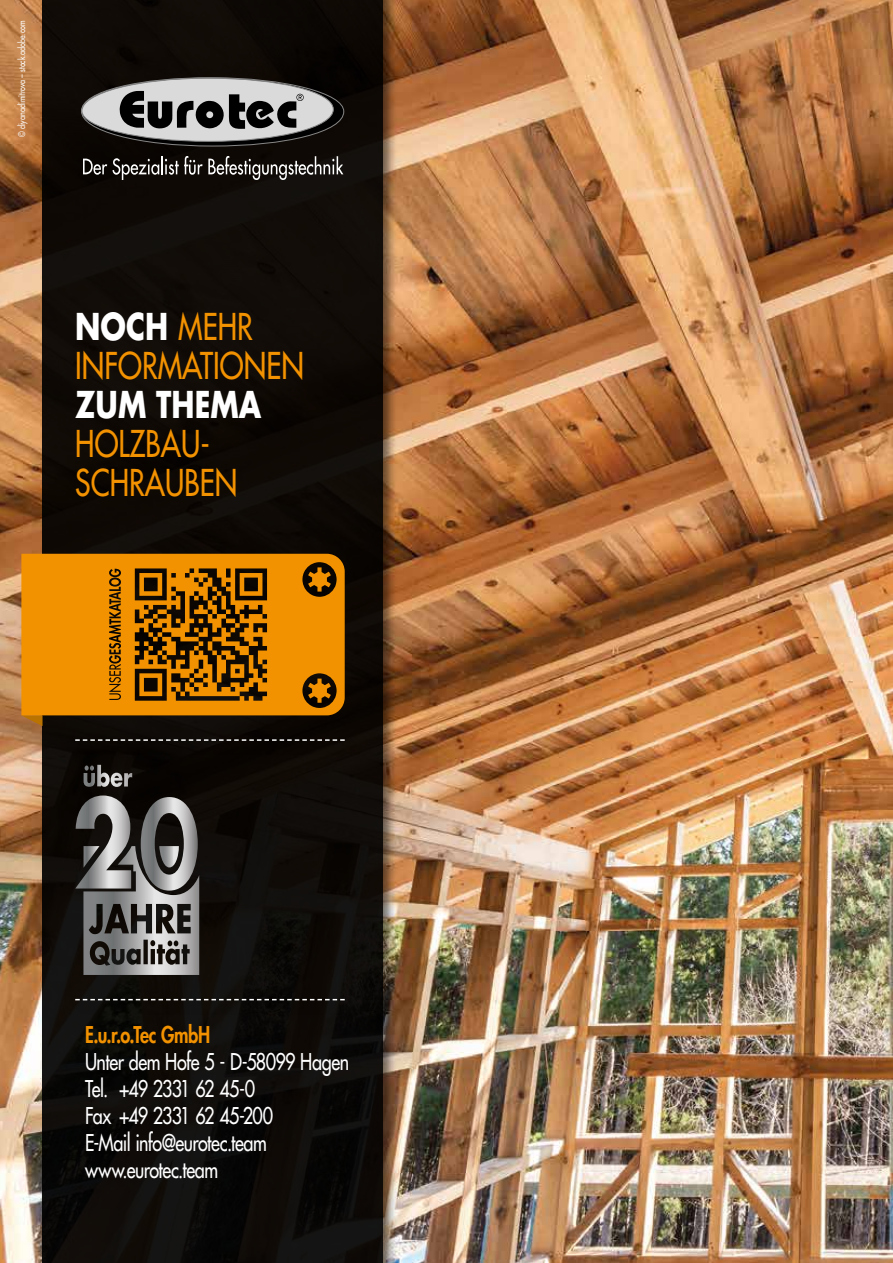
<style>
.page{position:relative;width:893px;height:1263px;background:#fff}
.page>*{position:absolute;margin:0;border:0;box-sizing:border-box;transform-origin:0 0}
.t1{font:500 36px/39px "Futura Std";color:#f39200;scale:.8 1}
.t2{font:700 36px "Futura Std";color:#fff;scale:.8 1}
.t3{font:500 22.5px/27px "Futura Std";letter-spacing:-.025em;color:#fff;scale:.8 1}
.t4{font:800 22.5px "Futura Std";letter-spacing:-.02em;color:#f39200;scale:.8 1}
.t5{font:500 9px "Futura Std";color:#fff;scale:.8 1}
.s1{font-weight:700;color:#fff}
</style>
<div class="page">
<img style="left:0;top:0;width:893px;height:1263px">
<div style="left:40px;top:0;width:358px;height:1263px;background:#000;opacity:.6"></div>
<div style="left:43px;top:0;width:340px;height:1263px;background:#0f0b06"></div>
<div style="left:73px;top:736px;width:286px;height:20px;background:#0a0502"></div>
<svg style="left:75px;top:739px;width:270px;height:2px"></svg>
<div style="left:73px;top:996px;width:286px;height:19px;background:#000;opacity:.5"></div>
<svg style="left:75px;top:999px;width:270px;height:1px"></svg>
<svg style="left:84px;top:765px;width:48px;height:22px"></svg>
<svg style="left:75px;top:795px;width:124px;height:180px"></svg>
<svg style="left:21px;top:715px;width:22px;height:11px"></svg>
<svg style="left:81px;top:77px;width:263px;height:69px;fill:#040404"></svg>
<div style="left:82px;top:78px;width:251px;height:63px;background:#dadada;border-radius:50%"></div>
<svg style="left:119px;top:91px;width:185px;height:39px"></svg>
<svg style="left:83px;top:156px;width:260px;height:24px"></svg>
<svg style="left:21px;top:554px;width:324px;height:161px;fill:#f39200"></svg>
<p class="t5" style="left:16px;top:137px;width:147px;rotate:-90deg">© diyanadimitrova – stock.adobe.com</p>
<h1 class="t1" style="left:75px;top:308px;width:287px"><span class="s1">NOCH</span> MEHR<br>INFORMATIONEN</h1>
<h1 class="t2" style="left:75px;top:381px;width:234px">ZUM THEMA</h1>
<h1 class="t1" style="left:75px;top:425px;width:204px">HOLZBAU-<br>SCHRAUBEN</h1>
<p class="t4" style="left:85px;top:1020px;width:158px">E.u.r.o.Tec GmbH</p>
<p class="t3" style="left:85px;top:1048px;width:332px">Unter dem Hofe 5 - D-58099 Hagen<br>Tel. +49 2331 62 45-0<br>Fax +49 2331 62 45-200<br>E-Mail info@eurotec.team www.eurotec.team</p>
</div>
